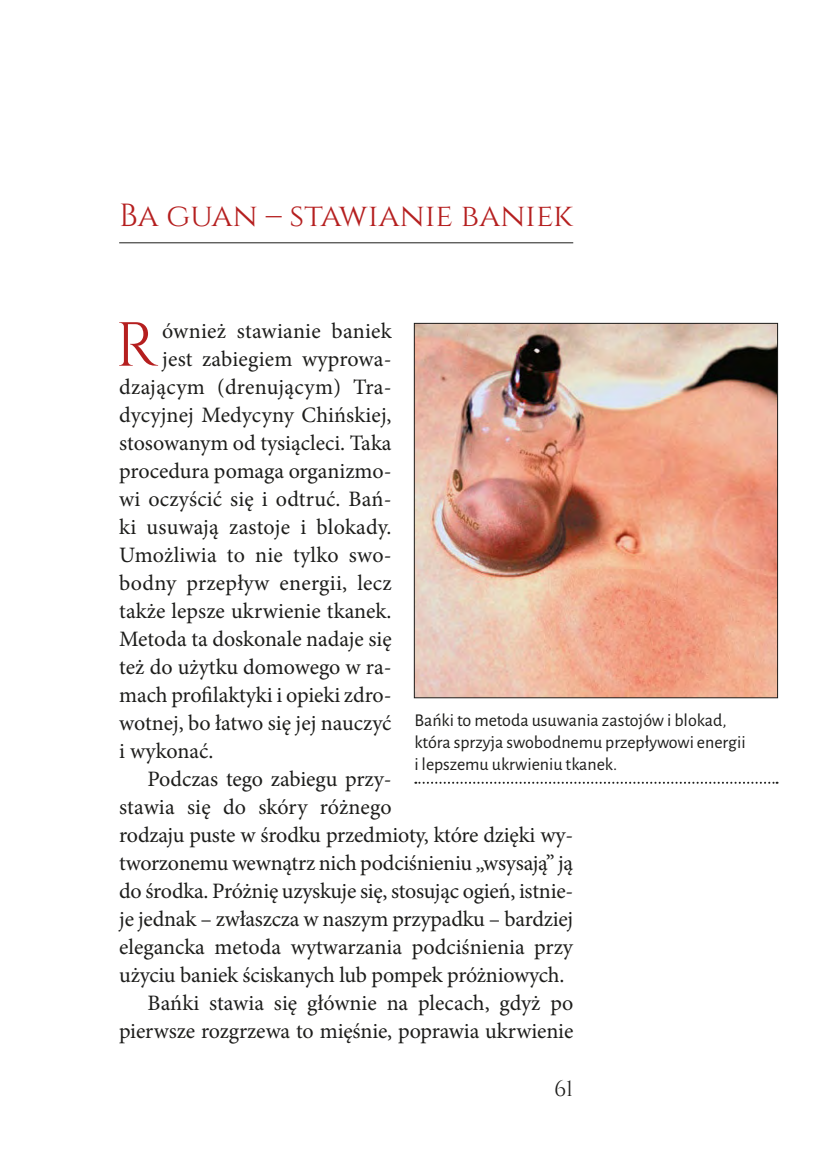
<style>
.page{position:relative;width:823px;height:1163px;background:#fff}
.page>*{position:absolute;margin:0;border:0;box-sizing:border-box;transform-origin:0 0}
.t1{font:62px "Cinzel";color:#b51f1f}
.t2{font:32px "Cinzel";color:#b51f1f}
.t3{font:22px "Minion Pro";letter-spacing:-.005em;color:#1d1d1b}
.t4{font:22px "Minion Pro";letter-spacing:.015em;color:#1d1d1b}
.t5{font:22px "Cinzel";color:#1d1d1b}
.t6{font:18px/22px "Alegreya Sans";color:#1d1d1b}
</style>
<div class="page">
<hr style="left:119px;top:242px;width:454px;height:1px;background:#1d1d1b">
<img style="left:416px;top:325px;width:359px;height:370px">
<div style="left:414px;top:323px;width:363px;height:374px;border:1px solid #1d1d1b"></div>
<svg style="left:415px;top:781px;width:362px;height:2px"></svg>
<h2 class="t2" style="left:119px;top:196px;width:455px">Ba guan – stawianie baniek</h2>
<h1 class="t1" style="left:115px;top:309px;width:40px">R</h1>
<p class="t3" style="left:162px;top:316px;width:231px">ównież stawianie baniek</p>
<p class="t3" style="left:162px;top:344px;width:231px">jest zabiegiem wyprowa-</p>
<p class="t4" style="left:119px;top:372px;width:274px">dzającym (drenującym) Tra-</p>
<p class="t3" style="left:119px;top:400px;width:274px">dycyjnej Medycyny Chińskiej,</p>
<p class="t3" style="left:119px;top:428px;width:274px">stosowanym od tysiącleci. Taka</p>
<p class="t3" style="left:119px;top:456px;width:274px">procedura pomaga organizmo-</p>
<p class="t3" style="left:119px;top:484px;width:274px">wi oczyścić się i odtruć. Bań-</p>
<p class="t3" style="left:119px;top:512px;width:274px">ki usuwają zastoje i blokady.</p>
<p class="t3" style="left:119px;top:540px;width:274px">Umożliwia to nie tylko swo-</p>
<p class="t3" style="left:119px;top:568px;width:274px">bodny przepływ energii, lecz</p>
<p class="t3" style="left:119px;top:596px;width:274px">także lepsze ukrwienie tkanek.</p>
<p class="t3" style="left:119px;top:624px;width:274px">Metoda ta doskonale nadaje się</p>
<p class="t3" style="left:119px;top:652px;width:274px">też do użytku domowego w ra-</p>
<p class="t3" style="left:119px;top:680px;width:274px">mach profilaktyki i opieki zdro-</p>
<p class="t3" style="left:119px;top:708px;width:274px">wotnej, bo łatwo się jej nauczyć</p>
<p class="t3" style="left:119px;top:736px;width:96px">i wykonać.</p>
<p class="t3" style="left:147px;top:764px;width:245px">Podczas tego zabiegu przy-</p>
<p class="t3" style="left:119px;top:792px;width:274px">stawia się do skóry różnego</p>
<p class="t3" style="left:119px;top:820px;width:455px">rodzaju puste w środku przedmioty, które dzięki wy-</p>
<p class="t3" style="left:119px;top:848px;width:455px">tworzonemu wewnątrz nich podciśnieniu „wsysają” ją</p>
<p class="t3" style="left:119px;top:876px;width:455px">do środka. Próżnię uzyskuje się, stosując ogień, istnie-</p>
<p class="t3" style="left:119px;top:904px;width:455px">je jednak – zwłaszcza w naszym przypadku – bardziej</p>
<p class="t3" style="left:119px;top:932px;width:455px">elegancka metoda wytwarzania podciśnienia przy</p>
<p class="t3" style="left:119px;top:960px;width:446px">użyciu baniek ściskanych lub pompek próżniowych.</p>
<p class="t3" style="left:147px;top:988px;width:427px">Bańki stawia się głównie na plecach, gdyż po</p>
<p class="t3" style="left:119px;top:1016px;width:455px">pierwsze rozgrzewa to mięśnie, poprawia ukrwienie</p>
<p class="t6" style="left:414px;top:708px;width:332px">Bańki to metoda usuwania zastojów i blokad, która sprzyja swobodnemu przepływowi energii i lepszemu ukrwieniu tkanek.</p>
<p class="t5" style="left:553px;top:1075px;width:21px">61</p>
</div>
